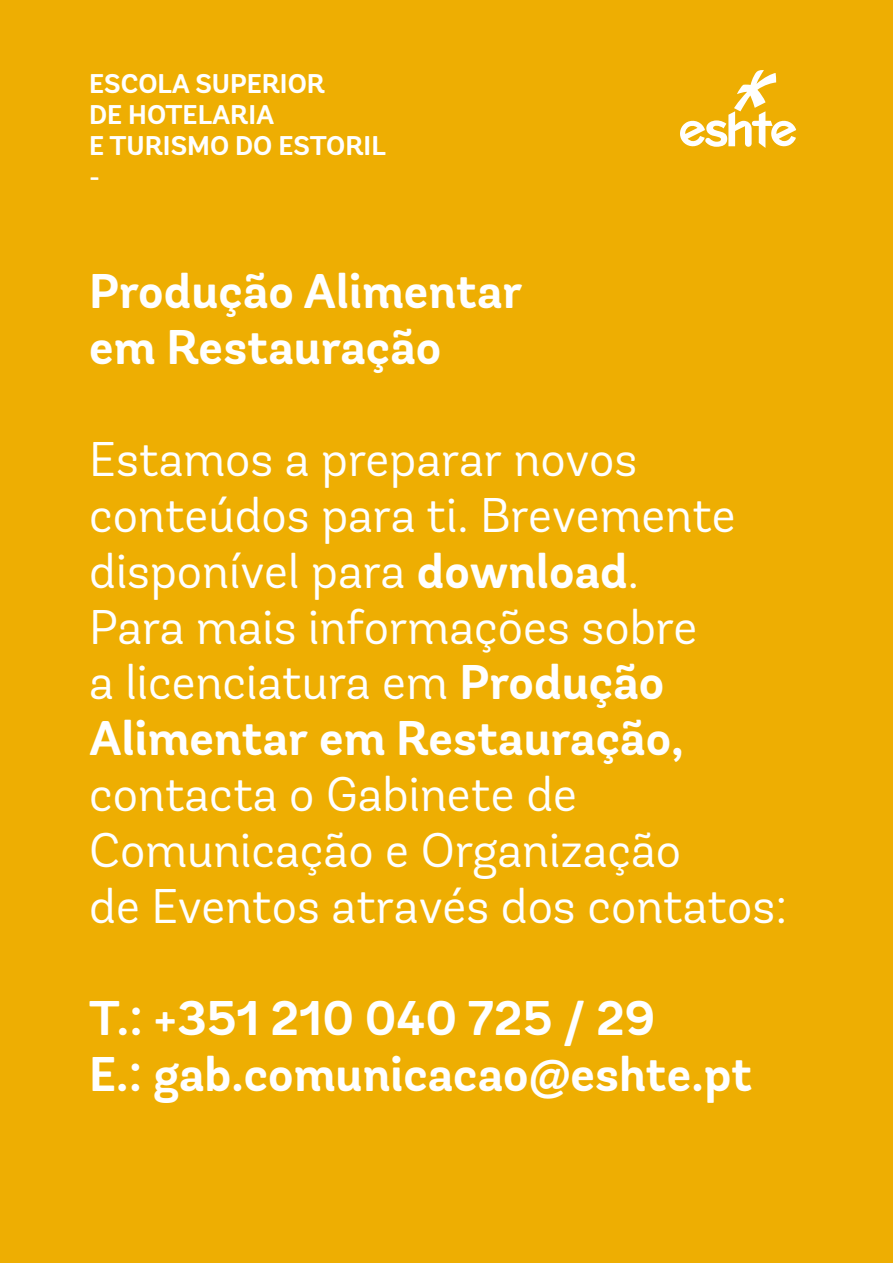
<style>
.page{position:relative;width:893px;height:1263px;background:#eeae02}
.page>*{position:absolute;margin:0;border:0;box-sizing:border-box;transform-origin:0 0}
.t1{font:48.6px/55.9px "Andes Rounded";color:#fff}
.t2{font:700 48.6px/55.9px "Andes Rounded";color:#fff}
.t3{font:700 27px/31px "Andes Rounded";color:#fff}
.s1{font-weight:700}
</style>
<div class="page">
<svg style="left:680px;top:70px;width:116px;height:78px"></svg>
<p class="t3" style="left:89px;top:69px;width:298px">ESCOLA SUPERIOR<br>DE HOTELARIA<br>E TURISMO DO ESTORIL -</p>
<p class="t2" style="left:89px;top:265px;width:435px">Produção Alimentar em Restauração</p>
<p class="t1" style="left:89px;top:431px;width:648px">Estamos a preparar novos conteúdos para ti. Brevemente disponível para <span class="s1">download</span>.<br>Para mais informações sobre<br>a licenciatura em <span class="s1">Produção<br>Alimentar em Restauração,</span></p>
<p class="t1" style="left:89px;top:766px;width:699px">contacta o Gabinete de<br>Comunicação e Organização<br>de Eventos através dos contatos:</p>
<p class="t2" style="left:89px;top:991px;width:665px">T.: +351 210 040 725 / 29<br>E.: gab.comunicacao@eshte.pt</p>
</div>
